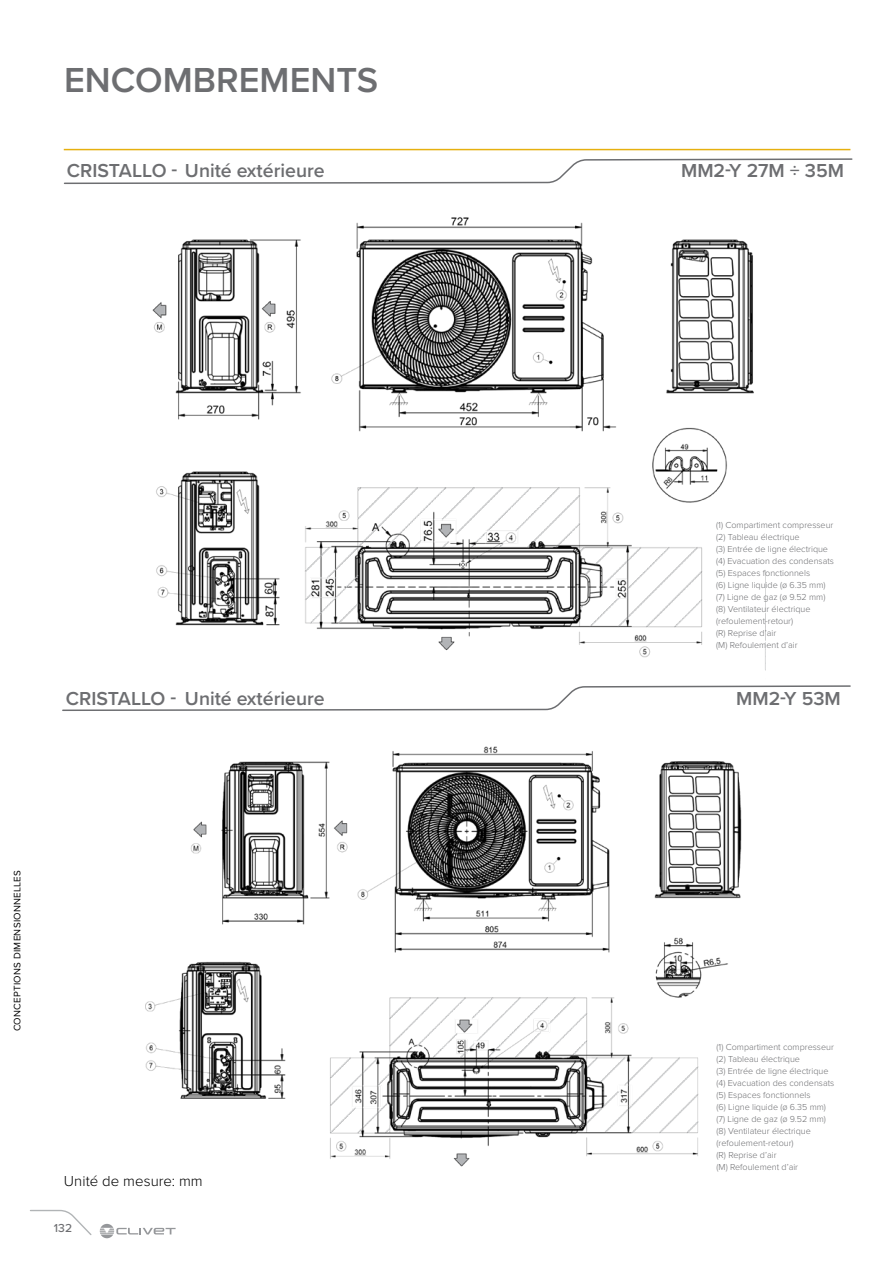
<style>
.page{position:relative;width:893px;height:1263px;background:#fff}
.page>*{position:absolute;margin:0;border:0;box-sizing:border-box;transform-origin:0 0}
.t1{font:600 36px "Proxima Nova";color:#6d6e71}
.t2{font:600 19.5px "Proxima Nova";color:#6d6e71}
.t3{font:300 15px "Proxima Nova";letter-spacing:.005em;color:#000}
.t4{font:500 12px "Proxima Nova";color:#6d6e71}
.t5{font:9.75px "Proxima Nova";letter-spacing:.03em;color:#000}
.t6{font:300 9px/12px "Proxima Nova";color:#6d6e71}
</style>
<div class="page">
<svg style="left:30px;top:1209px;width:62px;height:26px"></svg>
<svg style="left:100px;top:1224px;width:76px;height:14px"></svg>
<hr style="left:64px;top:149px;width:786px;height:1px;background:#e6b00f">
<svg style="left:62px;top:685px;width:789px;height:26px"></svg>
<img style="left:152px;top:217px;width:602px;height:441px">
<img style="left:146px;top:746px;width:596px;height:421px">
<svg style="left:63px;top:158px;width:790px;height:27px"></svg>
<h1 class="t1" style="left:64px;top:53px;width:316px">ENCOMBREMENTS</h1>
<h2 class="t2" style="left:67px;top:156px;width:259px">CRISTALLO - Unité extérieure</h2>
<h2 class="t2" style="left:66px;top:684px;width:260px">CRISTALLO - Unité extérieure</h2>
<p class="t5" style="left:10px;top:1031px;width:163px;rotate:-90deg">CONCEPTIONS DIMENSIONNELLES</p>
<h3 class="t3" style="left:64px;top:1169px;width:140px">Unité de mesure: mm</h3>
<h3 class="t4" style="left:54px;top:1219px;width:20px">132</h3>
<h2 class="t2" style="left:681px;top:156px;width:165px">MM2-Y 27M ÷ 35M</h2>
<p class="t6" style="left:716px;top:518px;width:119px">(1) Compartiment compresseur (2) Tableau électrique<br>(3) Entrée de ligne électrique (4) Evacuation des condensats (5) Espaces fonctionnels<br>(6) Ligne liquide (ø 6.35 mm) (7) Ligne de gaz (ø 9.52 mm) (8) Ventilateur électrique (refoulement-retour)<br>(R) Reprise d’air<br>(M) Refoulement d’air</p>
<h2 class="t2" style="left:736px;top:684px;width:106px">MM2-Y 53M</h2>
<p class="t6" style="left:717px;top:1040px;width:119px">(1) Compartiment compresseur (2) Tableau électrique<br>(3) Entrée de ligne électrique (4) Evacuation des condensats (5) Espaces fonctionnels<br>(6) Ligne liquide (ø 6.35 mm) (7) Ligne de gaz (ø 9.52 mm) (8) Ventilateur électrique (refoulement-retour)<br>(R) Reprise d’air<br>(M) Refoulement d’air</p>
</div>
